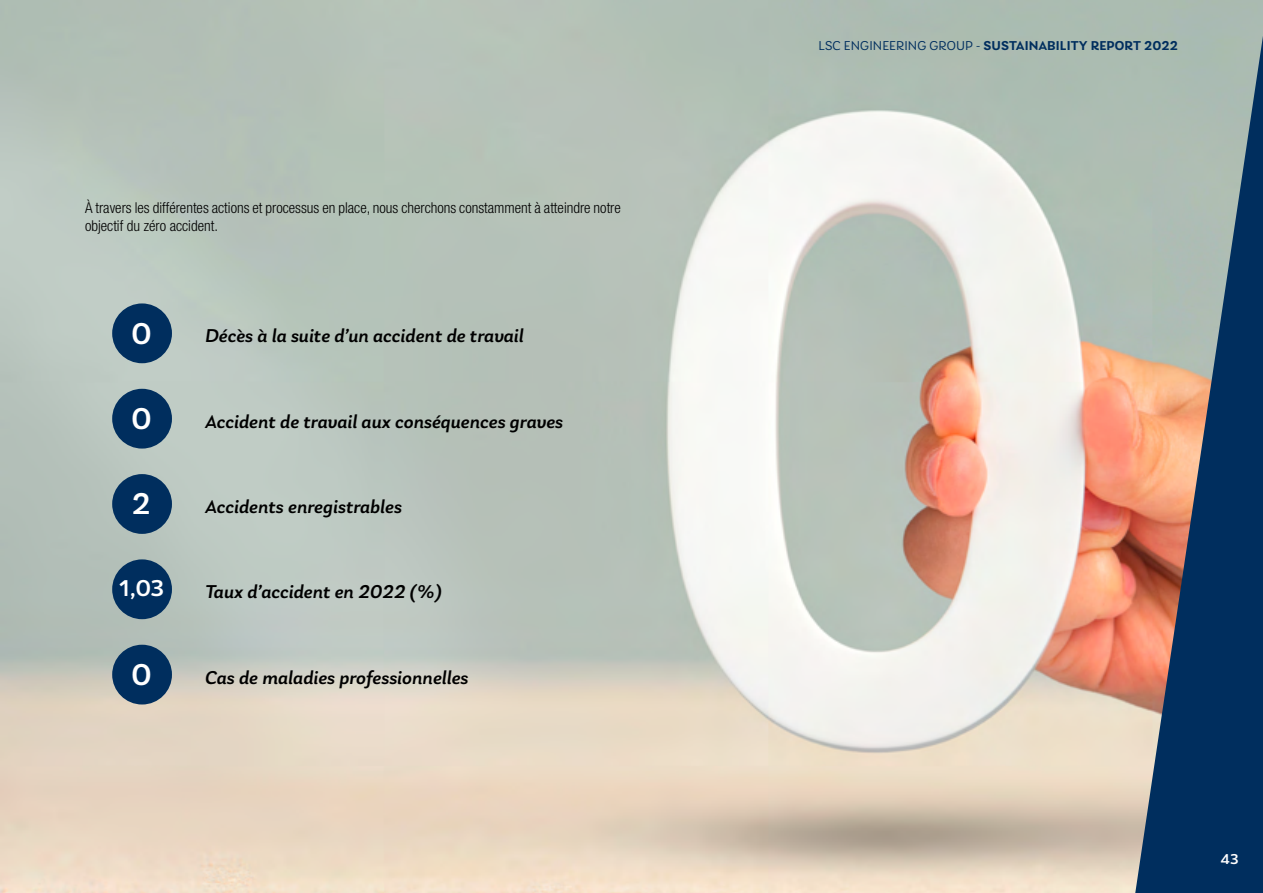
<style>
.page{position:relative;width:1263px;height:893px;background:#fff}
.page>*{position:absolute;margin:0;border:0;box-sizing:border-box;transform-origin:0 0}
.t1{font:500 31.5px "Laca";color:#fff}
.t2{font:500 24px "Laca";color:#fff}
.t3{font:italic 500 19.5px "Laca";color:#000}
.t4{font:300 condensed 15px/18px "Helvetica Neue LT Pro";color:#000}
.t5{font:500 15px "Laca";color:#fff}
.t6{font:600 13.5px "Laca";letter-spacing:.01em;color:#002e5e}
.s1{font-weight:400}
</style>
<div class="page">
<img style="left:0;top:0;width:1263px;height:893px">
<div style="left:112px;top:303px;width:60px;height:60px;background:#002e5e;border-radius:50%"></div>
<div style="left:112px;top:389px;width:60px;height:60px;background:#002e5e;border-radius:50%"></div>
<div style="left:112px;top:474px;width:60px;height:60px;background:#002e5e;border-radius:50%"></div>
<div style="left:112px;top:559px;width:60px;height:60px;background:#002e5e;border-radius:50%"></div>
<div style="left:112px;top:645px;width:60px;height:59px;background:#002e5e;border-radius:50%"></div>
<svg style="left:1135px;top:36px;width:128px;height:857px"></svg>
<p class="t4" style="left:85px;top:198px;width:537px">À travers les différentes actions et processus en place, nous cherchons constamment à atteindre notre objectif du zéro accident.</p>
<h1 class="t1" style="left:131px;top:315px;width:22px">0</h1>
<p class="t3" style="left:205px;top:325px;width:320px">Décès à la suite d’un accident de travail</p>
<h1 class="t1" style="left:131px;top:401px;width:22px">0</h1>
<p class="t3" style="left:205px;top:410px;width:359px">Accident de travail aux conséquences graves</p>
<h1 class="t1" style="left:132px;top:486px;width:20px">2</h1>
<p class="t3" style="left:205px;top:495px;width:198px">Accidents enregistrables</p>
<p class="t2" style="left:119px;top:575px;width:47px">1,03</p>
<p class="t3" style="left:205px;top:581px;width:238px">Taux d’accident en 2022 (%)</p>
<h1 class="t1" style="left:131px;top:657px;width:22px">0</h1>
<p class="t3" style="left:205px;top:666px;width:265px">Cas de maladies professionnelles</p>
<p class="t6" style="left:819px;top:38px;width:361px"><span class="s1">LSC ENGINEERING GROUP -</span> SUSTAINABILITY REPORT 2022</p>
<p class="t5" style="left:1220px;top:851px;width:19px">43</p>
</div>
